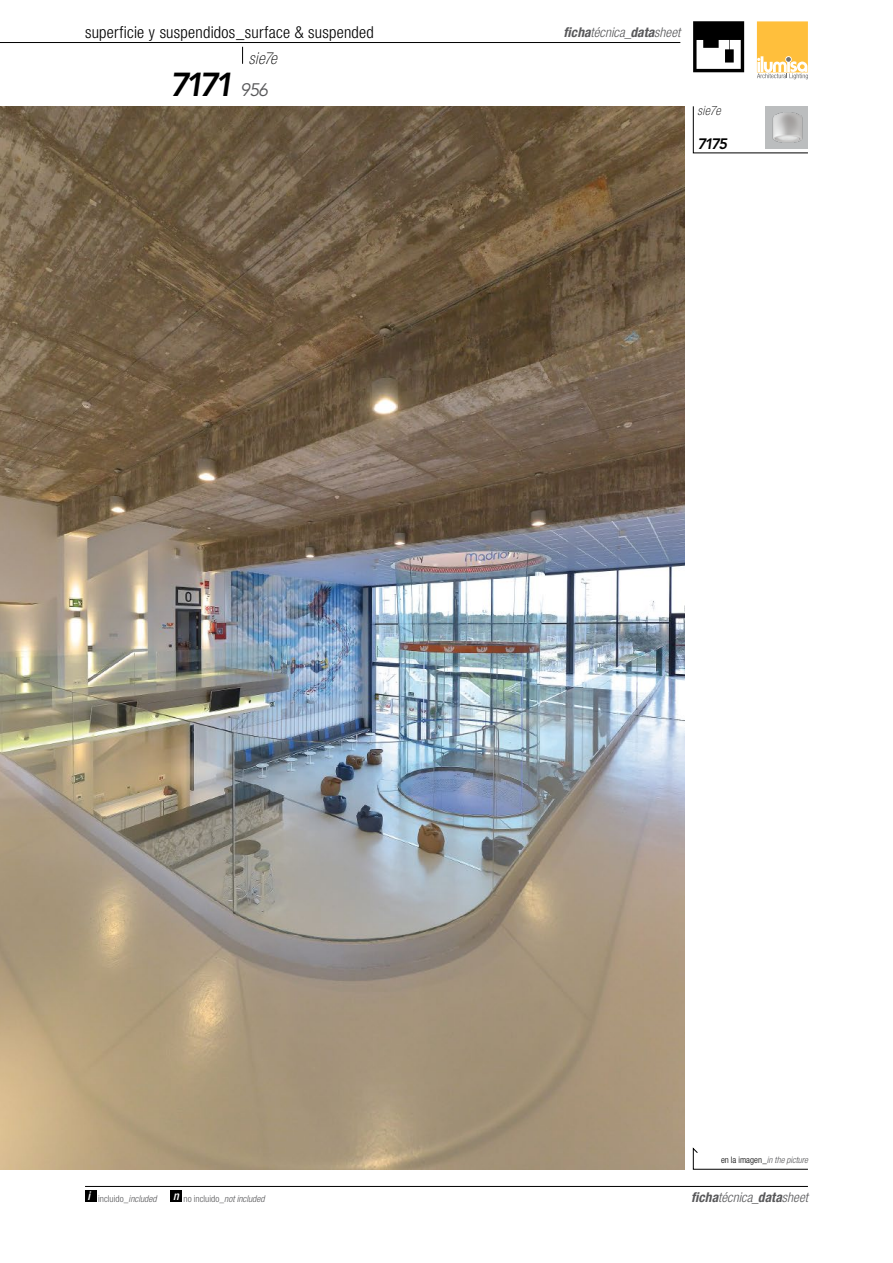
<style>
.page{position:relative;width:893px;height:1263px;background:#fff}
.page>*{position:absolute;margin:0;border:0;box-sizing:border-box;transform-origin:0 0}
.t1{font:italic 800 33px "Avenir";color:#000}
.t2{font:300 condensed 16.5px "Helvetica Neue LT Std";letter-spacing:.015em;color:#000}
.t3{font:italic 100 condensed 16.5px "Helvetica Neue LT Std";letter-spacing:-.01em;color:#000}
.t4{font:italic 800 15px "Avenir";color:#000}
.t5{font:italic 300 condensed 13.5px "Helvetica Neue LT Std";color:#58585a}
.t6{font:italic 100 condensed 12.75px "Helvetica Neue LT Std";letter-spacing:.015em;color:#000}
.t7{font:300 condensed 9.3px "Helvetica Neue LT Std";letter-spacing:.005em;color:#58585a}
.t8{font:italic 300 condensed 9px "Helvetica Neue LT Std";color:#58585a}
.s1{font-weight:400;font-size:18px;color:#58585a}
.s2{font-weight:700}
.s3{font-weight:500}
.s4{font-style:italic}
.s5{font-style:normal;color:#000}
</style>
<div class="page">
<svg style="left:757px;top:21px;width:51px;height:58px;background:#faca6a"></svg>
<svg style="left:693px;top:21px;width:51px;height:51px"></svg>
<div style="left:170px;top:1191px;width:11px;height:11px;background:#000"></div>
<div style="left:85px;top:1191px;width:11px;height:11px;background:#000"></div>
<hr style="left:0;top:42px;width:680px;height:1px;background:#000">
<img style="left:0;top:106px;width:685px;height:1063px">
<svg style="left:693px;top:106px;width:115px;height:47px"></svg>
<svg style="left:693px;top:1148px;width:115px;height:21px"></svg>
<svg style="left:242px;top:47px;width:1px;height:17px"></svg>
<hr style="left:85px;top:1186px;width:723px;height:1px;background:#000">
<p class="t2" style="left:85px;top:22px;width:290px">superficie y suspendidos_surface &amp; suspended</p>
<p class="t3" style="left:249px;top:49px;width:30px">sie7e</p>
<h1 class="t1" style="left:170px;top:65px;width:100px">7171 <span class="s1">956</span></h1>
<p class="t5" style="left:564px;top:24px;width:118px"><span class="s2">ficha</span>técnica<span class="s3">_</span><span class="s2">data</span>sheet</p>
<p class="t6" style="left:697px;top:104px;width:25px">sie7e</p>
<p class="t4" style="left:697px;top:135px;width:31px">7175</p>
<p class="t7" style="left:88px;top:1193px;width:70px"><sup>i</sup> incluido_<span class="s4">included</span></p>
<p class="t7" style="left:173px;top:1193px;width:93px"><sup>n</sup> no incluido_<span class="s4">not included</span></p>
<p class="t8" style="left:721px;top:1155px;width:88px"><span class="s5">en la imagen_</span>in the picture</p>
<p class="t5" style="left:691px;top:1189px;width:118px"><span class="s2">ficha</span>técnica<span class="s3">_</span><span class="s2">data</span>sheet</p>
</div>
